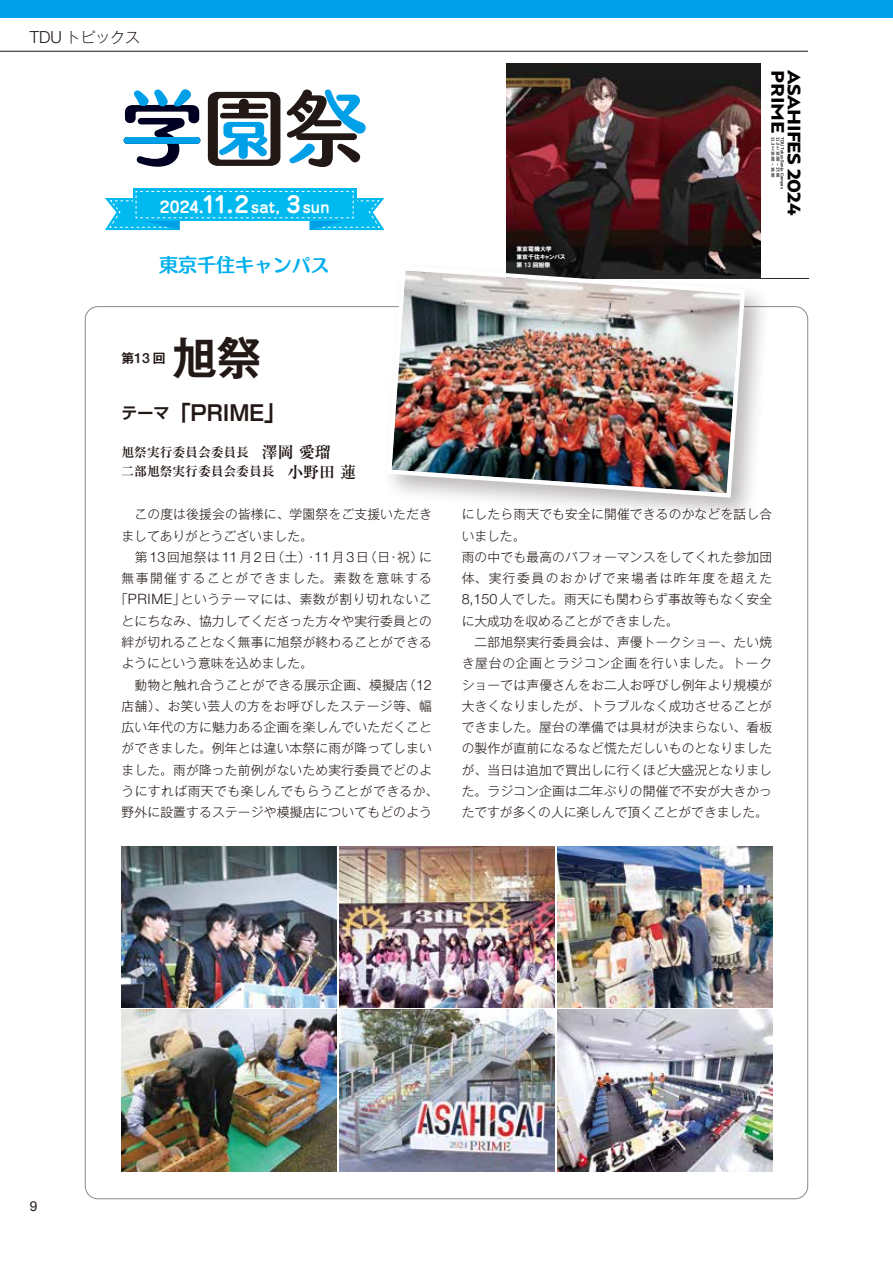
<style>
.page{position:relative;width:893px;height:1263px;background:#fff}
.page>*{position:absolute;margin:0;border:0;box-sizing:border-box;transform-origin:0 0}
.t1{font:700 44.7px "Gothic MB101 Pr 6 N De";color:#221815}
.t2{font:700 21.3px "Shin Go Pr 6 N De";color:#221815}
.t3{font:19.2px "Humming Std B";letter-spacing:-.01em;color:#00afec}
.t4{font:800 17.55px "Brother XL";letter-spacing:-.04em;color:#040000}
.t5{font:300 14.85px "Gothic MB101 Pr 6 N";color:#221815}
.t6{font:700 14.55px "Jun 501 Pro";letter-spacing:.01em;color:#fff}
.t7{font:13.8px "Helvetica Neue LT Std";color:#221815}
.t8{font:300 12.75px/21.3px "Gothic MB101 Pr 6 N";letter-spacing:.015em;color:#221815}
.t9{font:300 12.75px "Gothic MB101 Pr 6 N";letter-spacing:.04em;color:#221815}
.t10{font:700 12.75px/19.2px "Ryumin Pr 6 N";color:#221815}
.t11{font:300 12.75px "Gothic MB101 Pr 6 N";letter-spacing:.115em;color:#221815}
.t12{font:700 12.75px "Gothic MB101 Pr 6 N De";color:#221815}
.t13{font:5.85px/8.1px "HGP Soei Kakugothic UB";color:#fff}
.t14{font:700 4.05px "Yu Gothic";color:#040000}
.t15{font:700 2.1px "Yu Gothic";color:#040000}
.s1{font-family:"Helvetica Neue LT Std";font-size:16.65px}
.s2{font-size:15.6px}
.s3{font-size:22.35px}
.s4{font-family:"Helvetica Neue LT Std";font-weight:500;font-size:14.1px}
.s5{font-size:15.9px}
.s6{font-family:"Helvetica Neue LT Std";font-size:14.25px}
</style>
<div class="page">
<hr style="left:0;top:51px;width:808px;height:1px;background:#221815">
<img style="left:507px;top:64px;width:254px;height:196px">
<div style="left:0;top:0;width:893px;height:17px;background:#00a0e9"></div>
<img style="left:122px;top:846px;width:214px;height:162px">
<img style="left:122px;top:1010px;width:214px;height:161px">
<img style="left:339px;top:846px;width:215px;height:162px">
<img style="left:339px;top:1010px;width:215px;height:161px">
<img style="left:557px;top:846px;width:215px;height:162px">
<img style="left:557px;top:1010px;width:215px;height:161px">
<div style="left:381px;top:260px;width:390px;height:264px;background:#221815;opacity:.3"></div>
<img style="left:385px;top:264px;width:362px;height:236px">
<svg style="left:208px;top:92px;width:72px;height:74px"></svg>
<svg style="left:287px;top:89px;width:79px;height:78px"></svg>
<svg style="left:124px;top:89px;width:76px;height:78px"></svg>
<div style="left:133px;top:189px;width:223px;height:32px;background:#00b9ef"></div>
<svg style="left:105px;top:190px;width:279px;height:40px"></svg>
<p class="t5" style="left:30px;top:25px;width:112px"><span class="s1">TDU</span> トピックス</p>
<p class="t6" style="left:160px;top:196px;width:171px"><span class="s2">2024.</span><span class="s3">11.2</span> sat, <span class="s3">3</span> sun</p>
<h3 class="t3" style="left:159px;top:250px;width:172px">東京千住キャンパス</h3>
<p class="t12" style="left:122px;top:348px;width:45px">第<span class="s4">13</span> 回</p>
<h1 class="t1" style="left:172px;top:321px;width:91px">旭祭</h1>
<h2 class="t2" style="left:122px;top:395px;width:165px"><span class="s5">テーマ</span>「PRIME」</h2>
<p class="t10" style="left:122px;top:442px;width:236px">旭祭実行委員会委員長　<span class="s5">澤岡愛瑠<br></span>二部旭祭実行委員会委員長　<span class="s5">小野田蓮</span></p>
<p class="t8" style="left:121px;top:503px;width:312px">　この度は後援会の皆様に、学園祭をご支援いただき</p>
<p class="t8" style="left:121px;top:524px;width:193px">ましてありがとうございました。</p>
<p class="t8" style="left:121px;top:545px;width:312px">　第<span class="s6">13</span>回旭祭は<span class="s6">11</span>月<span class="s6">2</span>日（土）・<span class="s6">11</span>月<span class="s6">3</span>日（日・祝）に</p>
<p class="t11" style="left:122px;top:568px;width:312px">無事開催することができました。素数を意味する</p>
<p class="t9" style="left:115px;top:589px;width:318px">「<span class="s6">PRIME</span>」というテーマには、素数が割り切れないこ</p>
<p class="t8" style="left:122px;top:609px;width:312px">とにちなみ、協力してくださった方々や実行委員との</p>
<p class="t8" style="left:122px;top:630px;width:312px">絆が切れることなく無事に旭祭が終わることができる</p>
<p class="t8" style="left:122px;top:652px;width:193px">ようにという意味を込めました。</p>
<p class="t8" style="left:122px;top:673px;width:312px">　動物と触れ合うことができる展示企画、模擬店（<span class="s6">12</span></p>
<p class="t9" style="left:122px;top:695px;width:312px">店舗）、お笑い芸人の方をお呼びしたステージ等、幅</p>
<p class="t8" style="left:122px;top:715px;width:312px">広い年代の方に魅力ある企画を楽しんでいただくこと</p>
<p class="t8" style="left:122px;top:737px;width:312px">ができました。例年とは違い本祭に雨が降ってしまい</p>
<p class="t8" style="left:122px;top:758px;width:312px">ました。雨が降った前例がないため実行委員でどのよ</p>
<p class="t9" style="left:122px;top:780px;width:318px">うにすれば雨天でも楽しんでもらうことができるか、</p>
<p class="t8" style="left:122px;top:800px;width:312px">野外に設置するステージや模擬店についてもどのよう</p>
<p class="t13" style="left:516px;top:245px;width:50px">東京電機大学<br>東京千住キャンパス第 13 回旭祭</p>
<h3 class="t4" style="left:791px;top:70px;width:65px;rotate:90deg">PRIME</h3>
<h3 class="t4" style="left:807px;top:70px;width:147px;rotate:90deg">ASAHIFES 2024</h3>
<p class="t15" style="left:774px;top:146px;width:6px;rotate:90deg">SUN</p>
<p class="t15" style="left:779px;top:146px;width:6px;rotate:90deg">SAT</p>
<p class="t14" style="left:785px;top:137px;width:53px;rotate:90deg">TDU Tokyo Senju Campas</p>
<p class="t14" style="left:775px;top:137px;width:10px;rotate:90deg">11.3</p>
<p class="t14" style="left:780px;top:137px;width:10px;rotate:90deg">11.2</p>
<p class="t14" style="left:775px;top:151px;width:28px;rotate:90deg">10:00 ~ 16:00</p>
<p class="t14" style="left:780px;top:151px;width:28px;rotate:90deg">10:00 ~ 17:00</p>
<p class="t8" style="left:462px;top:503px;width:312px">にしたら雨天でも安全に開催できるのかなどを話し合いました。<br>雨の中でも最高のパフォーマンスをしてくれた参加団体、実行委員のおかげで来場者は昨年度を超えた<br><span class="s6">8,150</span>人でした。雨天にも関わらず事故等もなく安全に大成功を収めることができました。<br>　二部旭祭実行委員会は、声優トークショー、たい焼き屋台の企画とラジコン企画を行いました。トークショーでは声優さんをお二人お呼びし例年より規模が大きくなりましたが、トラブルなく成功させることができました。屋台の準備では具材が決まらない、看板の製作が直前になるなど慌ただしいものとなりましたが、当日は追加で買出しに行くほど大盛況となりました。ラジコン企画は二年ぶりの開催で不安が大きかったですが多くの人に楽しんで頂くことができました。</p>
<p class="t7" style="left:30px;top:1197px;width:9px">9</p>
</div>
